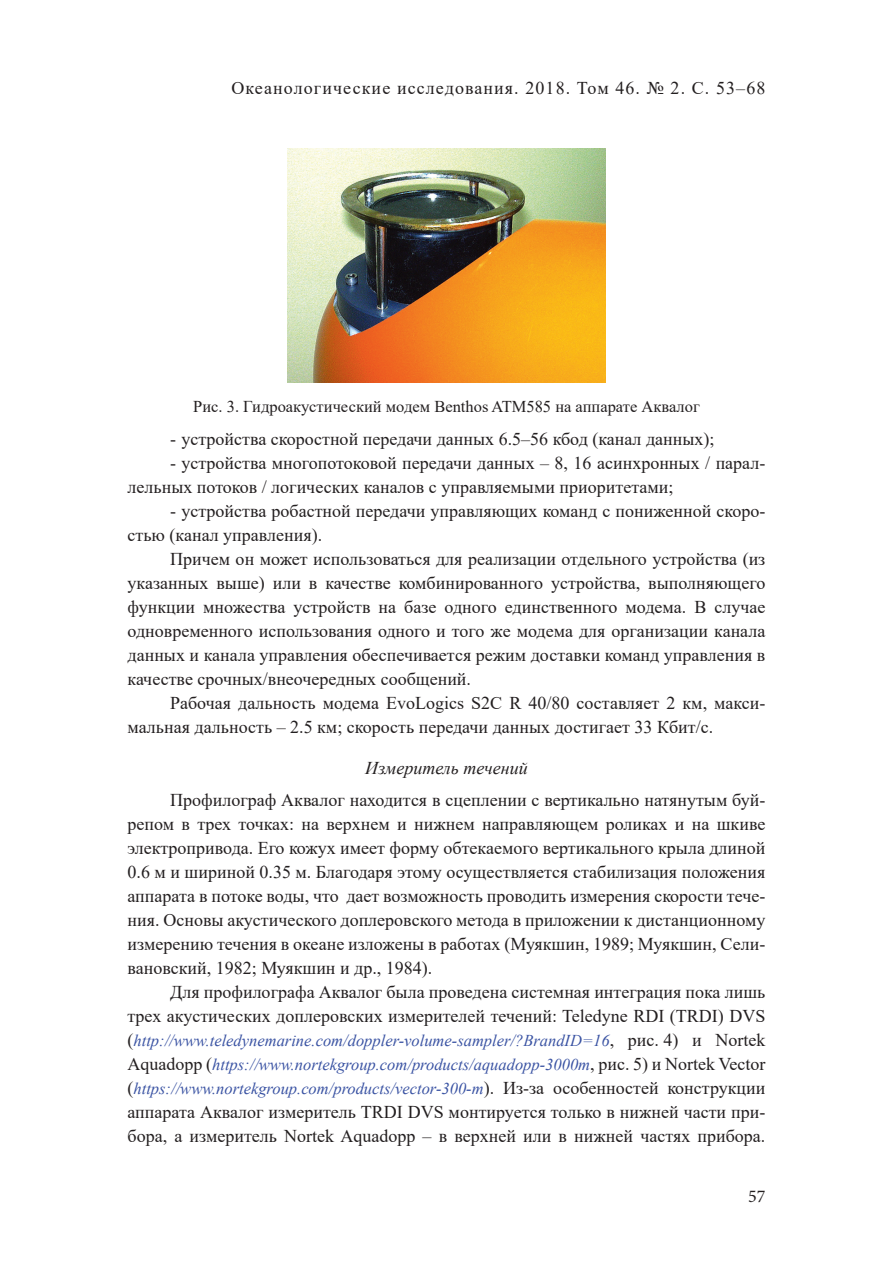
<style>
.page{position:relative;width:893px;height:1263px;background:#fff}
.page>*{position:absolute;margin:0;border:0;box-sizing:border-box;transform-origin:0 0}
.текст{font:18px/24px "Times New Roman";color:#231f20}
.текст-2{font:18px "Times New Roman";letter-spacing:.06em;color:#231f20}
.заголовок_в_тексте{font:italic 18px "Times New Roman";color:#231f20}
.t1{font:18px "Minion Pro";color:#231f20}
.текст-3{font:italic 16.5px/24px "Times New Roman";color:#3a53a3;text-align:justify}
.рисунок{font:16.5px "Times New Roman";color:#231f20}
.s1{font-style:normal;font-size:18px;color:#231f20}
</style>
<div class="page">
<img style="left:287px;top:149px;width:319px;height:234px">
<p class="текст-2" style="left:231px;top:75px;width:535px">Океанологические исследования. 2018. Том 46. № 2. С. 53–68</p>
<p class="рисунок" style="left:193px;top:395px;width:508px">Рис. 3. Гидроакустический модем Benthos ATM585 на аппарате Аквалог</p>
<p class="текст" style="left:170px;top:426px;width:546px">- устройства скоростной передачи данных 6.5–56 кбод (канал данных);</p>
<p class="текст" style="left:128px;top:450px;width:639px;text-indent:43px">- устройства многопотоковой передачи данных – 8, 16 асинхронных / парал&shy;лельных потоков / логических каналов с управляемыми приоритетами;</p>
<p class="текст" style="left:128px;top:498px;width:639px;text-indent:43px">- устройства робастной передачи управляющих команд с пониженной скоро&shy;стью (канал управления).</p>
<p class="текст" style="left:128px;top:546px;width:639px;text-align:justify;text-indent:43px">Причем он может использоваться для реализации отдельного устройства (из указанных выше) или в качестве комбинированного устройства, выполняющего функции множества устройств на базе одного единственного модема. В случае одновременного использования одного и того же модема для организации канала данных и канала управления обеспечивается режим доставки команд управления в качестве срочных/внеочередных сообщений.</p>
<p class="текст" style="left:128px;top:690px;width:639px;text-indent:43px">Рабочая дальность модема EvoLogics S2C R 40/80 составляет 2 км, макси&shy;мальная дальность – 2.5 км; скорость передачи данных достигает 33 Кбит/с.</p>
<p class="заголовок_в_тексте" style="left:365px;top:755px;width:164px">Измеритель течений</p>
<p class="текст" style="left:128px;top:788px;width:639px;text-align:justify;text-indent:43px">Профилограф Аквалог находится в сцеплении с вертикально натянутым буй&shy;репом в трех точках: на верхнем и нижнем направляющем роликах и на шкиве электропривода. Его кожух имеет форму обтекаемого вертикального крыла длиной 0.6 м и шириной 0.35 м. Благодаря этому осуществляется стабилизация положения аппарата в потоке воды, что дает возможность проводить измерения скорости тече&shy;ния. Основы акустического доплеровского метода в приложении к дистанционному измерению течения в океане изложены в работах (Муякшин, 1989; Муякшин, Сели&shy;вановский, 1982; Муякшин и др., 1984).</p>
<p class="текст" style="left:128px;top:980px;width:639px;text-align:right">Для профилографа Аквалог была проведена системная интеграция пока лишь<br>трех акустических доплеровских измерителей течений: Teledyne RDI (TRDI) DVS</p>
<p class="текст-3" style="left:128px;top:1028px;width:639px"><span class="s1">(</span>http://www.teledynemarine.com/doppler-volume-sampler/?BrandID=16<span class="s1">, рис. 4) и Nortek Aquadopp (</span>https://www.nortekgroup.com/products/aquadopp-3000m<span class="s1">, рис. 5) и Nortek Vector (</span>https://www.nortekgroup.com/products/vector-300-m<span class="s1">). Из-за особенностей конструкции</span></p>
<p class="текст" style="left:128px;top:1100px;width:639px">аппарата Аквалог измеритель TRDI DVS монтируется только в нижней части при&shy;бора, а измеритель Nortek Aquadopp – в верхней или в нижней частях прибора.</p>
<p class="t1" style="left:748px;top:1184px;width:19px">57</p>
</div>
